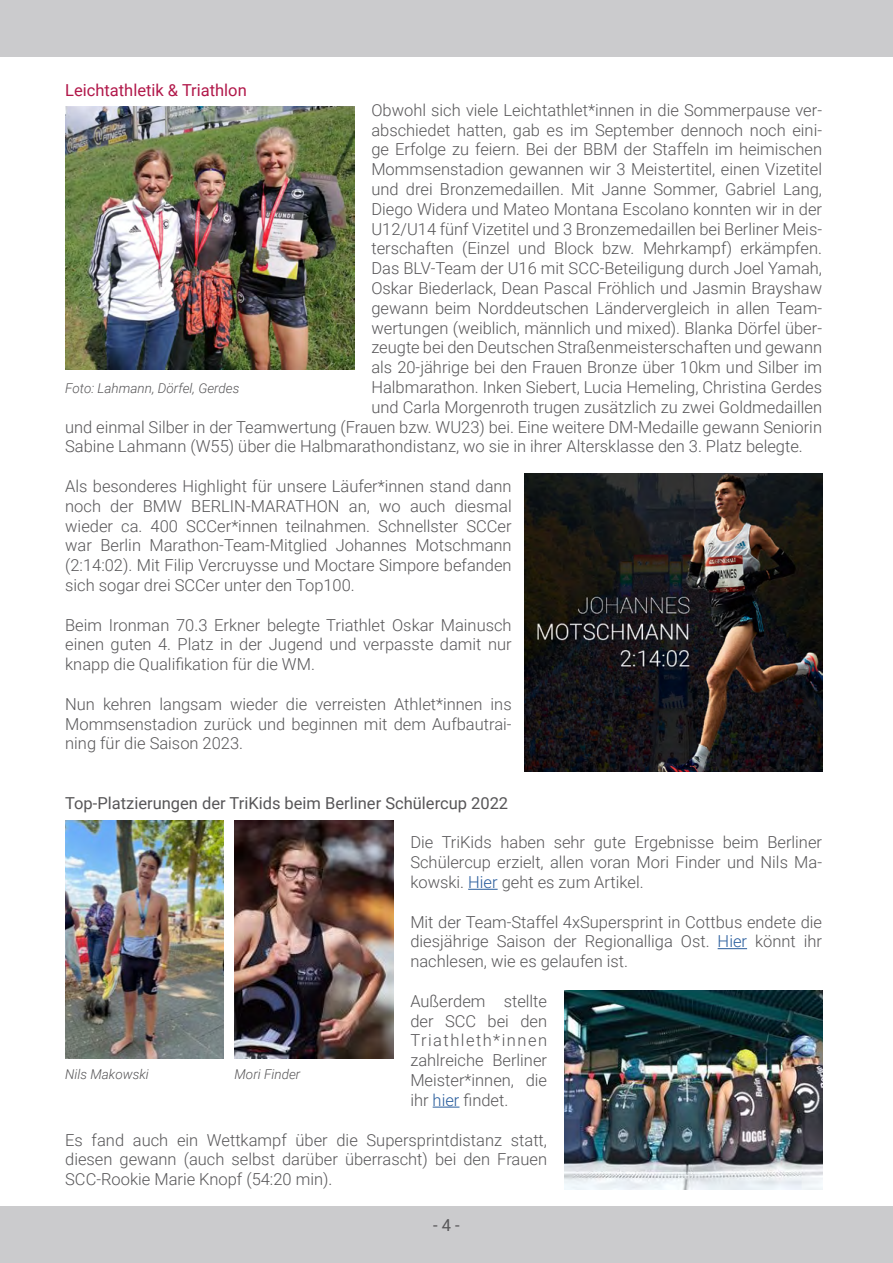
<style>
.page{position:relative;width:893px;height:1263px;background:#fff}
.page>*{position:absolute;margin:0;border:0;box-sizing:border-box;transform-origin:0 0}
.t1{font:300 16.5px/19.8px "Roboto";color:#575658;text-align:justify}
.t2{font:16.5px "Roboto";color:#575658}
.t3{font:16.5px "Roboto";color:#b1184a}
.t4{font:italic 300 13.5px "Roboto";color:#575658}
.s1{color:#275b9b}
</style>
<div class="page">
<div style="left:0;top:1206px;width:893px;height:57px;background:#cbcbcd"></div>
<div style="left:0;top:0;width:893px;height:57px;background:#cbcbcd"></div>
<hr style="left:468px;top:889px;width:30px;height:1px;background:#275b9b">
<svg style="left:718px;top:948px;width:29px;height:1px"></svg>
<svg style="left:433px;top:1107px;width:26px;height:1px"></svg>
<img style="left:65px;top:106px;width:289px;height:264px">
<img style="left:524px;top:473px;width:298px;height:298px">
<img style="left:65px;top:821px;width:159px;height:238px">
<img style="left:235px;top:821px;width:158px;height:238px">
<img style="left:564px;top:991px;width:258px;height:198px">
<p class="t3" style="left:65px;top:79px;width:183px">Leichtathletik &amp; Triathlon</p>
<p class="t1" style="left:371px;top:99px;width:452px">Obwohl sich viele Leichtathlet*innen in die Sommerpause ver-</p>
<p class="t1" style="left:371px;top:119px;width:452px">abschiedet hatten, gab es im September dennoch noch eini-</p>
<p class="t1" style="left:371px;top:139px;width:452px">ge Erfolge zu feiern. Bei der BBM der Staffeln im heimischen</p>
<p class="t1" style="left:371px;top:159px;width:452px">Mommsenstadion gewannen wir 3 Meistertitel, einen Vizetitel</p>
<p class="t1" style="left:371px;top:179px;width:452px">und drei Bronzemedaillen. Mit Janne Sommer, Gabriel Lang,</p>
<p class="t1" style="left:371px;top:198px;width:452px">Diego Widera und Mateo Montana Escolano konnten wir in der</p>
<p class="t1" style="left:371px;top:218px;width:452px">U12/U14 fünf Vizetitel und 3 Bronzemedaillen bei Berliner Meis-</p>
<p class="t1" style="left:371px;top:238px;width:452px">terschaften (Einzel und Block bzw. Mehrkampf) erkämpfen.</p>
<p class="t1" style="left:371px;top:258px;width:452px">Das BLV-Team der U16 mit SCC-Beteiligung durch Joel Yamah,</p>
<p class="t1" style="left:371px;top:278px;width:452px">Oskar Biederlack, Dean Pascal Fröhlich und Jasmin Brayshaw</p>
<p class="t1" style="left:371px;top:297px;width:452px">gewann beim Norddeutschen Ländervergleich in allen Team-</p>
<p class="t1" style="left:371px;top:317px;width:452px">wertungen (weiblich, männlich und mixed). Blanka Dörfel über-</p>
<p class="t1" style="left:371px;top:337px;width:452px">zeugte bei den Deutschen Straßenmeisterschaften und gewann</p>
<p class="t1" style="left:371px;top:357px;width:452px">als 20-jährige bei den Frauen Bronze über 10km und Silber im</p>
<p class="t1" style="left:371px;top:377px;width:452px">Halbmarathon. Inken Siebert, Lucia Hemeling, Christina Gerdes</p>
<p class="t1" style="left:371px;top:396px;width:452px">und Carla Morgenroth trugen zusätzlich zu zwei Goldmedaillen</p>
<p class="t1" style="left:65px;top:416px;width:758px">und einmal Silber in der Teamwertung (Frauen bzw. WU23) bei. Eine weitere DM-Medaille gewann Seniorin</p>
<p class="t1" style="left:65px;top:436px;width:739px">Sabine Lahmann (W55) über die Halbmarathondistanz, wo sie in ihrer Altersklasse den 3. Platz belegte.</p>
<p class="t1" style="left:65px;top:476px;width:448px">Als besonderes Highlight für unsere Läufer*innen stand dann noch der BMW BERLIN-MARATHON an, wo auch diesmal wieder ca. 400 SCCer*innen teilnahmen. Schnellster SCCer war Berlin Marathon-Team-Mitglied Johannes Motschmann (2:14:02). Mit Filip Vercruysse und Moctare Simpore befanden sich sogar drei SCCer unter den Top100.</p>
<p class="t1" style="left:65px;top:614px;width:448px">Beim Ironman 70.3 Erkner belegte Triathlet Oskar Mainusch einen guten 4. Platz in der Jugend und verpasste damit nur knapp die Qualifikation für die WM.</p>
<p class="t1" style="left:65px;top:693px;width:448px">Nun kehren langsam wieder die verreisten Athlet*innen ins Mommsenstadion zurück und beginnen mit dem Aufbautrai&shy;ning für die Saison 2023.</p>
<p class="t4" style="left:65px;top:379px;width:176px">Foto: Lahmann, Dörfel, Gerdes</p>
<p class="t2" style="left:65px;top:791px;width:445px">Top-Platzierungen der TriKids beim Berliner Schülercup 2022</p>
<p class="t1" style="left:410px;top:832px;width:413px">Die TriKids haben sehr gute Ergebnisse beim Berliner Schülercup erzielt, allen voran Mori Finder und Nils Ma&shy;kowski. <span class="s1">Hier</span> geht es zum Artikel.</p>
<p class="t1" style="left:410px;top:911px;width:413px">Mit der Team-Staffel 4xSupersprint in Cottbus endete die diesjährige Saison der Regionalliga Ost. <span class="s1">Hier</span> könnt ihr nachlesen, wie es gelaufen ist.</p>
<p class="t1" style="left:410px;top:990px;width:138px">Außerdem stellte der SCC bei den Triathleth*innen zahlreiche Berliner Meister*innen, die ihr <span class="s1">hier</span> findet.</p>
<p class="t1" style="left:65px;top:1129px;width:483px">Es fand auch ein Wettkampf über die Supersprintdistanz statt, diesen gewann (auch selbst darüber überrascht) bei den Frauen SCC-Rookie Marie Knopf (54:20 min).</p>
<p class="t2" style="left:433px;top:1214px;width:28px">- 4 -</p>
<p class="t4" style="left:65px;top:1064px;width:85px">Nils Makowski</p>
<p class="t4" style="left:235px;top:1064px;width:67px">Mori Finder</p>
</div>
